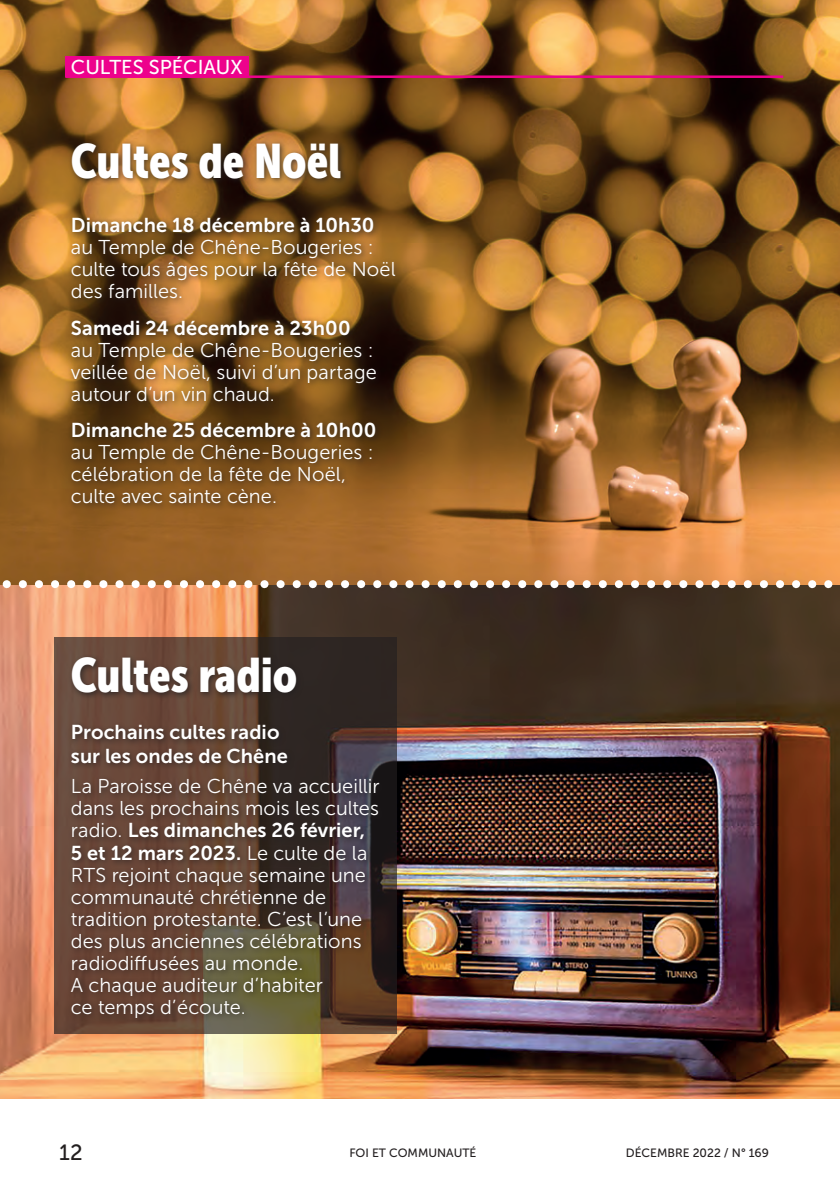
<style>
.page{position:relative;width:840px;height:1191px;background:#fff}
.page>*{position:absolute;margin:0;border:0;box-sizing:border-box;transform-origin:0 0}
.t1{font:48px "Museo Sans Cond 900";color:#fff}
.t2{font:22px "Museo Sans 500";color:#231f20}
.t3{font:20px/22px "Museo Sans 300";letter-spacing:.005em;color:#fff}
.t4{font:20px/24px "Museo Sans 700";letter-spacing:.005em;color:#fff}
.t5{font:20px "Museo Sans 500";color:#fff}
.t6{font:12px "Museo Sans 500";color:#231f20}
.s1{font-family:"Museo Sans 300"}
</style>
<div class="page">
<img style="left:0;top:0;width:839px;height:1098px">
<svg style="left:54px;top:637px;width:342px;height:397px;background:#543f33"></svg>
<div style="left:65px;top:57px;width:183px;height:20px;background:#ed028c"></div>
<hr style="left:65px;top:75px;width:717px;height:3px;background:#ed028c">
<div style="left:68px;top:139px;width:335px;height:372px;background:#231f20;opacity:.75"></div>
<div style="left:67px;top:653px;width:319px;height:372px;background:#231f20;opacity:.75"></div>
<svg style="left:0;top:580px;width:840px;height:8px"></svg>
<p class="t5" style="left:71px;top:56px;width:173px">CULTES SPÉCIAUX</p>
<h1 class="t1" style="left:71px;top:134px;width:272px">Cultes de Noël</h1>
<p class="t4" style="left:71px;top:213px;width:305px">Dimanche 18 décembre à 10h30</p>
<p class="t3" style="left:71px;top:237px;width:326px">au Temple de Chêne-Bougeries : culte tous âges pour la fête de Noël des familles.</p>
<p class="t4" style="left:71px;top:315px;width:281px">Samedi 24 décembre à 23h00</p>
<p class="t3" style="left:71px;top:339px;width:307px">au Temple de Chêne-Bougeries : veillée de Noël, suivi d’un partage autour d’un vin chaud.</p>
<p class="t4" style="left:71px;top:418px;width:307px">Dimanche 25 décembre à 10h00</p>
<p class="t3" style="left:71px;top:441px;width:304px">au Temple de Chêne-Bougeries : célébration de la fête de Noël, culte avec sainte cène.</p>
<h1 class="t1" style="left:71px;top:648px;width:228px">Cultes radio</h1>
<p class="t4" style="left:71px;top:720px;width:218px">Prochains cultes radio sur les ondes de Chêne</p>
<p class="t3" style="left:71px;top:775px;width:310px">La Paroisse de Chêne va accueillir dans les prochains mois les cultes</p>
<p class="t4" style="left:71px;top:819px;width:298px;line-height:22px"><span class="s1">radio.</span> Les dimanches 26 février,<br>5 et 12 mars 2023. <span class="s1">Le culte de la</span></p>
<p class="t3" style="left:71px;top:863px;width:296px">RTS rejoint chaque semaine une communauté chrétienne de tradition protestante. C’est l’une des plus anciennes célébrations radiodiffusées au monde.<br>A chaque auditeur d’habiter<br>ce temps d’écoute.</p>
<p class="t2" style="left:59px;top:1140px;width:25px">12</p>
<p class="t6" style="left:349px;top:1146px;width:128px">FOI ET COMMUNAUTÉ</p>
<p class="t6" style="left:625px;top:1146px;width:145px">DÉCEMBRE 2022 / N° 169</p>
</div>
